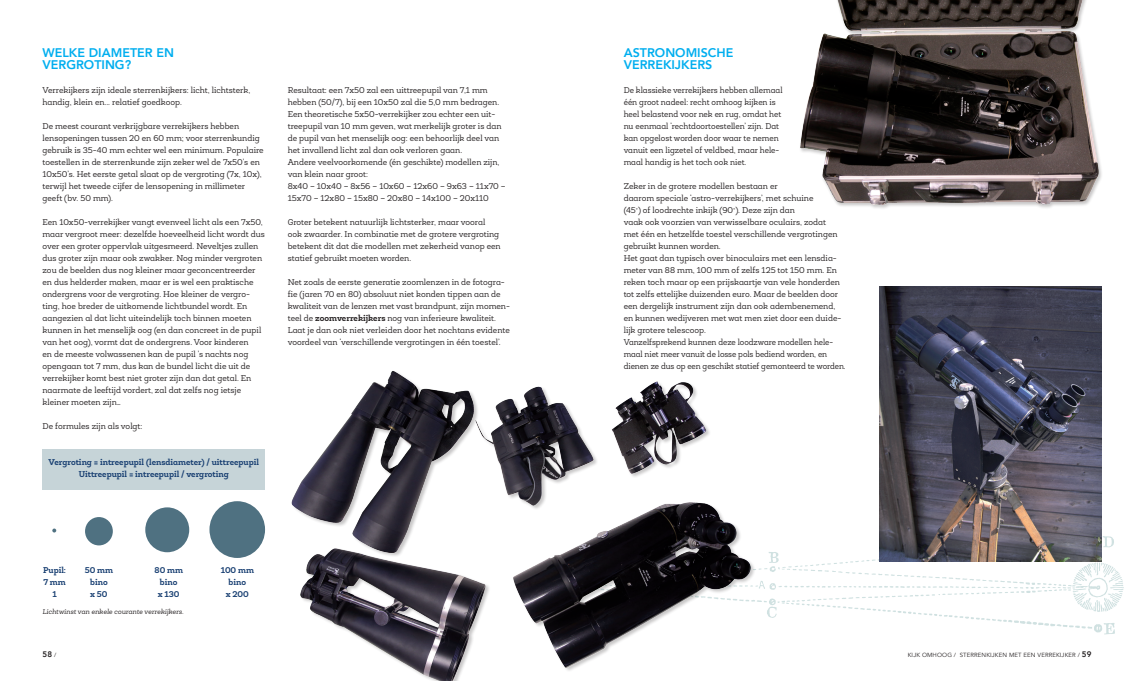
<style>
.page{position:relative;width:1134px;height:681px;background:#fff}
.page>*{position:absolute;margin:0;border:0;box-sizing:border-box;transform-origin:0 0}
.t1{font:800 12.5px/12px "Avenir";color:#00aeef}
.t2{font:8.5px/12px "Roble Alt";color:#231f20}
.t3{font:700 8.5px/12px "Roble Alt";color:#173e71;text-align:center}
.t4{font:800 8px "Avenir";color:#231f20}
.t5{font:italic 7px "Roble Alt";color:#231f20}
.t6{font:6px "Avenir";letter-spacing:.02em;color:#231f20}
.s1{font-weight:700}
.s2{font-weight:400;font-size:6px}
.s3{font-weight:800;font-size:8px}
</style>
<div class="page">
<svg style="left:755px;top:535px;width:369px;height:99px"></svg>
<img style="left:291px;top:371px;width:461px;height:309px">
<div style="left:43px;top:449px;width:222px;height:40px;background:#c6d4d8"></div>
<img style="left:800px;top:0;width:302px;height:209px">
<img style="left:879px;top:286px;width:222px;height:275px">
<svg style="left:52px;top:528px;width:4px;height:4px"></svg>
<div style="left:85px;top:517px;width:28px;height:28px;background:#4f7181;border-radius:50%"></div>
<div style="left:145px;top:507px;width:44px;height:45px;background:#4f7181;border-radius:50%"></div>
<div style="left:209px;top:501px;width:56px;height:56px;background:#4f7181;border-radius:50%"></div>
<h1 class="t1" style="left:43px;top:47px;width:133px">WELKE DIAMETER EN<br>VERGROTING?</h1>
<p class="t2" style="left:43px;top:84px;width:209px">Verrekijkers zijn ideale sterrenkijkers: licht, lichtsterk, handig, klein en... relatief goedkoop.</p>
<p class="t2" style="left:43px;top:120px;width:223px">De meest courant verkrijgbare verrekijkers hebben lensopeningen tussen 20 en 60 mm; voor sterrenkundig gebruik is 35-40 mm echter wel een minimum. Populaire toestellen in de sterrenkunde zijn zeker wel de 7x50’s en 10x50’s. Het eerste getal slaat op de vergroting (7x, 10x), terwijl het tweede cijfer de lensopening in millimeter geeft (bv. 50 mm).</p>
<p class="t2" style="left:43px;top:216px;width:224px">Een 10x50-verrekijker vangt evenveel licht als een 7x50, maar vergroot meer: dezelfde hoeveelheid licht wordt dus over een groter oppervlak uitgesmeerd. Neveltjes zullen dus groter zijn maar ook zwakker. Nog minder vergroten zou de beelden dus nog kleiner maar geconcentreerder en dus helderder maken, maar er is wel een praktische ondergrens voor de vergroting. Hoe kleiner de vergro&shy;ting, hoe breder de uitkomende lichtbundel wordt. En aangezien al dat licht uiteindelijk toch binnen moeten kunnen in het menselijk oog (en dan concreet in de pupil van het oog), vormt dat de ondergrens. Voor kinderen<br>en de meeste volwassenen kan de pupil ’s nachts nog opengaan tot 7 mm, dus kan de bundel licht die uit de verrekijker komt best niet groter zijn dan dat getal. En naarmate de leeftijd vordert, zal dat zelfs nog ietsje kleiner moeten zijn…</p>
<p class="t2" style="left:43px;top:420px;width:101px">De formules zijn als volgt:</p>
<p class="t3" style="left:49px;top:456px;width:212px">Vergroting = intreepupil (lensdiameter) / uittreepupil<br>Uittreepupil = intreepupil / vergroting</p>
<p class="t2" style="left:288px;top:84px;width:219px">Resultaat: een 7x50 zal een uittreepupil van 7,1 mm hebben (50/7), bij een 10x50 zal die 5,0 mm bedragen.<br>Een theoretische 5x50-verrekijker zou echter een uit&shy;treepupil van 10 mm geven, wat merkelijk groter is dan de pupil van het menselijk oog: een behoorlijk deel van het invallend licht zal dan ook verloren gaan.<br>Andere veelvoorkomende (én geschikte) modellen zijn, van klein naar groot:<br>8x40 – 10x40 – 8x56 – 10x60 – 12x60 – 9x63 – 11x70 – 15x70 – 12x80 – 15x80 – 20x80 – 14x100 – 20x110</p>
<p class="t2" style="left:288px;top:216px;width:214px">Groter betekent natuurlijk lichtsterker, maar vooral ook zwaarder. In combinatie met de grotere vergroting betekent dit dat die modellen met zekerheid vanop een statief gebruikt moeten worden.</p>
<p class="t2" style="left:288px;top:276px;width:224px">Net zoals de eerste generatie zoomlenzen in de fotogra&shy;fie (jaren 70 en 80) absoluut niet konden tippen aan de kwaliteit van de lenzen met vast brandpunt, zijn momen&shy;teel de <span class="s1">zoomverrekijkers</span> nog van inferieure kwaliteit.<br>Laat je dan ook niet verleiden door het nochtans evidente voordeel van ‘verschillende vergrotingen in één toestel’.</p>
<p class="t3" style="left:43px;top:564px;width:24px">Pupil:<br>7 mm<br>1</p>
<p class="t3" style="left:85px;top:564px;width:30px">50 mm bino<br>x 50</p>
<p class="t3" style="left:154px;top:564px;width:30px">80 mm bino<br>x 130</p>
<p class="t3" style="left:221px;top:564px;width:35px">100 mm bino<br>x 200</p>
<p class="t5" style="left:43px;top:607px;width:143px">Lichtwinst van enkele courante verrekijkers.</p>
<h1 class="t1" style="left:624px;top:47px;width:111px">ASTRONOMISCHE<br>VERREKIJKERS</h1>
<p class="t2" style="left:624px;top:84px;width:160px">De klassieke verrekijkers hebben allemaal één groot nadeel: recht omhoog kijken is heel belastend voor nek en rug, omdat het nu eenmaal ‘rechtdoortoestellen’ zijn. Dat kan opgelost worden door waar te nemen vanuit een ligzetel of veldbed, maar hele&shy;maal handig is het toch ook niet.</p>
<p class="t2" style="left:624px;top:180px;width:224px">Zeker in de grotere modellen bestaan er<br>daarom speciale ‘astro-verrekijkers’, met schuine<br>(45°) of loodrechte inkijk (90°). Deze zijn dan<br>vaak ook voorzien van verwisselbare oculairs, zodat<br>met één en hetzelfde toestel verschillende vergrotingen gebruikt kunnen worden.<br>Het gaat dan typisch over binoculairs met een lensdia&shy;meter van 88 mm, 100 mm of zelfs 125 tot 150 mm. En reken toch maar op een prijskaartje van vele honderden tot zelfs ettelijke duizenden euro. Maar de beelden door een dergelijk instrument zijn dan ook adembenemend, en kunnen wedijveren met wat men ziet door een duide&shy;lijk grotere telescoop.<br>Vanzelfsprekend kunnen deze loodzware modellen hele&shy;maal niet meer vanuit de losse pols bediend worden, en dienen ze dus op een geschikt statief gemonteerd te worden.</p>
<p class="t4" style="left:43px;top:648px;width:15px">58 <span class="s2">/</span></p>
<p class="t6" style="left:908px;top:650px;width:185px">KIJK OMHOOG / STERRENKIJKEN MET EEN VERREKIJKER / <span class="s3">59</span></p>
</div>
